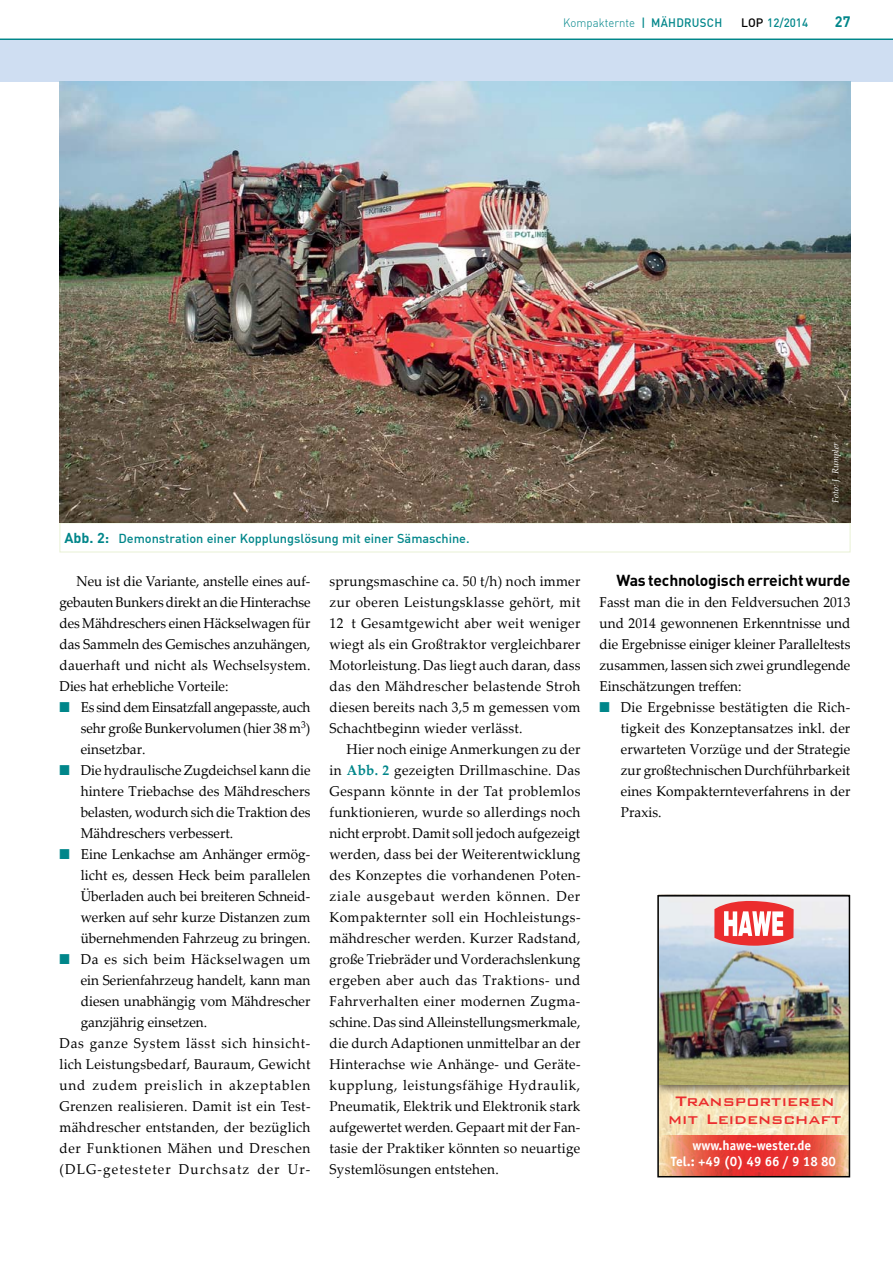
<style>
.page{position:relative;width:893px;height:1263px;background:#fff}
.page>*{position:absolute;margin:0;border:0;box-sizing:border-box;transform-origin:0 0}
.t1{font:500 18.3px/17.9px "Bank Gothic BT";color:#eb2d2e;text-align:center}
.t2{font:700 15.75px "DIN";letter-spacing:-.01em;color:#000}
.t3{font:700 15px "DIN";color:#00868a;scale:.95 1}
.t4{font:14.25px/21px "Palatino Linotype";letter-spacing:.02em;color:#000;text-align:justify;scale:.95 1}
.t5{font:14.25px "Palatino Linotype";color:#000;scale:.95 1}
.t6{font:14.25px "Palatino Linotype";letter-spacing:.05em;color:#000;scale:.95 1}
.t7{font:14.25px "Palatino Linotype";letter-spacing:.065em;color:#000;scale:.95 1}
.t8{font:14.25px "Palatino Linotype";letter-spacing:.08em;color:#000;scale:.95 1}
.t9{font:700 13.5px/16.2px "Officina Sans";color:#fff;text-align:center}
.t10{font:500 12.75px "DIN";letter-spacing:-.005em;color:#00868a}
.t11{font:300 12px "DIN";color:#00868a;scale:.95 1}
.t12{font:500 12px "DIN";color:#00868a;scale:.95 1}
.t13{font:italic 9px "Palatino Linotype";color:#fff}
.s1{font-weight:500}
.s2{color:#000}
.s3{font-weight:700;font-size:14.25px}
.s4{color:#00868a}
.s5{font-weight:700;color:#00868a}
</style>
<div class="page">
<hr style="left:0;top:39px;width:893px;height:1px;background:#00868a">
<div style="left:0;top:40px;width:893px;height:42px;background:#cfdef2"></div>
<div style="left:60px;top:523px;width:790px;height:29px;border:1px solid #e8f1d4"></div>
<img style="left:60px;top:81px;width:790px;height:442px">
<img style="left:659px;top:894px;width:191px;height:241px">
<img style="left:660px;top:898px;width:187px;height:187px">
<div style="left:657px;top:895px;width:193px;height:282px;border:2px solid #000"></div>
<svg style="left:714px;top:901px;width:80px;height:45px"></svg>
<svg style="left:659px;top:1135px;width:190px;height:41px;background:#e85a4a"></svg>
<p class="t11" style="left:563px;top:15px;width:136px">Kompakternte <span class="s1">| Mäh drus</span></p>
<p class="t12" style="left:707px;top:15px;width:15px">ch</p>
<p class="t12" style="left:741px;top:15px;width:72px"><span class="s2">LOP</span> 12/2014</p>
<p class="t3" style="left:835px;top:12px;width:18px">27</p>
<p class="t10" style="left:65px;top:531px;width:407px"><span class="s3">Abb. 2:</span> Demonstration einer Kopplungslösung mit einer Sämaschine.</p>
<p class="t4" style="left:60px;top:570px;width:266px;text-indent:17px">Neu ist die Variante, anstelle eines auf&shy;gebauten Bunkers direkt an die Hinterachse des Mähdreschers einen Häckselwagen für das Sammeln des Gemisches anzuhängen, dauerhaft und nicht als Wechselsystem.<br>Dies hat erhebliche Vorteile:</p>
<p class="t4" style="left:81px;top:696px;width:243px;text-indent:-21px"><span class="s4">■</span> Es sind dem Einsatzfall angepasste, auch sehr große Bunkervolumen (hier 38 m<sup>3</sup>) einsetzbar.</p>
<p class="t4" style="left:81px;top:759px;width:243px;text-indent:-21px"><span class="s4">■</span> Die hydraulische Zugdeichsel kann die hintere Triebachse des Mähdreschers belasten, wodurch sich die Traktion des Mähdreschers verbessert.</p>
<p class="t4" style="left:81px;top:843px;width:243px;text-indent:-21px"><span class="s4">■</span> Eine Lenkachse am Anhänger ermög&shy;licht es, dessen Heck beim parallelen Überladen auch bei breiteren Schneid&shy;werken auf sehr kurze Distanzen zum übernehmenden Fahrzeug zu bringen.</p>
<p class="t4" style="left:60px;top:948px;width:266px"><span class="s4">■</span> Da es sich beim Häckselwagen um</p>
<p class="t5" style="left:81px;top:970px;width:243px">ein Serienfahrzeug handelt, kann man</p>
<p class="t5" style="left:81px;top:991px;width:243px">diesen unabhängig vom Mähdrescher</p>
<p class="t5" style="left:81px;top:1012px;width:135px">ganzjährig einsetzen.</p>
<p class="t6" style="left:60px;top:1033px;width:265px">Das ganze System lässt sich hinsicht-</p>
<p class="t4" style="left:60px;top:1053px;width:266px">lich Leistungsbedarf, Bauraum, Gewicht</p>
<p class="t7" style="left:60px;top:1075px;width:266px">und zudem preislich in akzeptablen</p>
<p class="t4" style="left:60px;top:1095px;width:266px">Grenzen realisieren. Damit ist ein Test-</p>
<p class="t4" style="left:60px;top:1116px;width:266px">mähdrescher entstanden, der bezüglich</p>
<p class="t6" style="left:60px;top:1138px;width:266px">der Funktionen Mähen und Dreschen</p>
<p class="t8" style="left:60px;top:1159px;width:265px">(DLG-getesteter Durchsatz der Ur-</p>
<p class="t4" style="left:330px;top:570px;width:266px">sprungsmaschine ca. 50 t/h) noch immer zur oberen Leistungsklasse gehört, mit 12 t Gesamtgewicht aber weit weniger wiegt als ein Großtraktor vergleichbarer Motorleistung. Das liegt auch daran, dass das den Mähdrescher belastende Stroh diesen bereits nach 3,5 m gemessen vom Schachtbeginn wieder verlässt.</p>
<p class="t4" style="left:330px;top:738px;width:266px;text-indent:17px">Hier noch einige Anmerkungen zu der in <span class="s5">Abb. 2</span> gezeigten Drillmaschine. Das Gespann könnte in der Tat problemlos funktionieren, wurde so allerdings noch nicht erprobt. Damit soll jedoch aufgezeigt werden, dass bei der Weiterentwicklung des Konzeptes die vorhandenen Poten&shy;ziale ausgebaut werden können. Der Kompakternter soll ein Hochleistungs&shy;mähdrescher werden. Kurzer Radstand, große Triebräder und Vorderachslenkung ergeben aber auch das Traktions- und Fahrverhalten einer modernen Zugma&shy;schine. Das sind Alleinstellungsmerkmale, die durch Adaptionen unmittelbar an der Hinterachse wie Anhänge- und Geräte&shy;kupplung, leistungsfähige Hydraulik, Pneumatik, Elektrik und Elektronik stark aufgewertet werden. Gepaart mit der Fan&shy;tasie der Praktiker könnten so neuartige Systemlösungen entstehen.</p>
<p class="t13" style="left:829px;top:502px;width:62px;rotate:-90deg">Foto: J. Rumpler</p>
<p class="t2" style="left:617px;top:570px;width:235px">Was technologisch erreicht wurde</p>
<p class="t4" style="left:600px;top:591px;width:266px">Fasst man die in den Feldversuchen 2013 und 2014 gewonnenen Erkenntnisse und die Ergebnisse einiger kleiner Paralleltests zusammen, lassen sich zwei grundlegende Einschätzungen treffen:</p>
<p class="t4" style="left:621px;top:696px;width:243px;text-indent:-21px"><span class="s4">■</span> Die Ergebnisse bestätigten die Rich&shy;tigkeit des Konzeptansatzes inkl. der erwarteten Vorzüge und der Strategie zur großtechnischen Durchführbarkeit eines Kompakternteverfahrens in der Praxis.</p>
<p class="t1" style="left:668px;top:1092px;width:175px">Transportieren mit Leidenschaft</p>
<p class="t9" style="left:671px;top:1137px;width:167px">www.hawe-wester.de<br>Tel.: +49 (0) 49 66 / 9 18 80</p>
</div>
